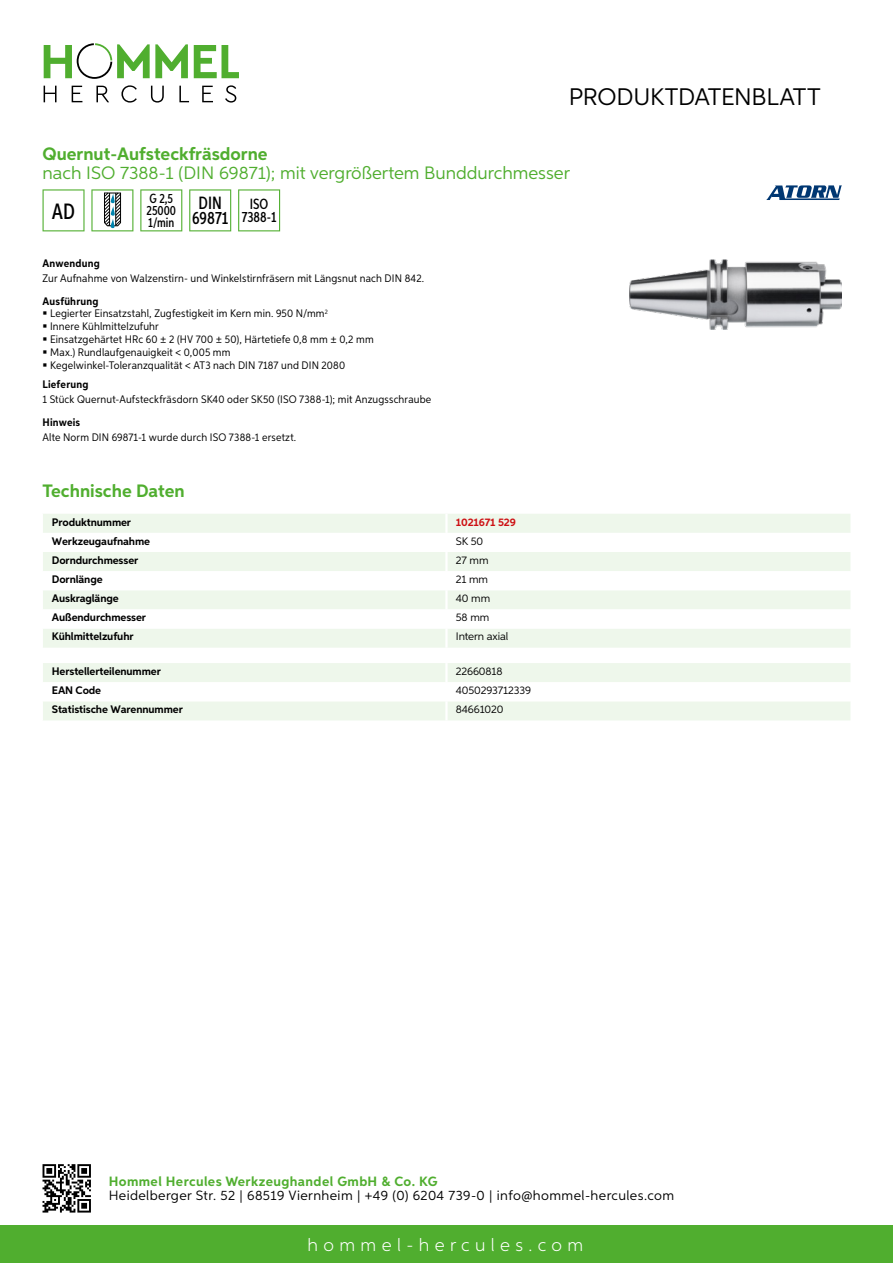
<style>
.page{position:relative;width:893px;height:1263px;background:#fff}
.page>*{position:absolute;margin:0;border:0;box-sizing:border-box;transform-origin:0 0}
.t1{font:24px "Aspira";letter-spacing:-.01em;color:#000}
.t2{font:500 22.2px "Aspira XX Nar";color:#000}
.t3{font:18px "Aspira";color:#50ae2f}
.t4{font:700 18px "Aspira";color:#50ae2f}
.t5{font:300 18px "Aspira";letter-spacing:.3em;color:#fff}
.t6{font:500 17.85px/14.9px "Aspira XX Nar";color:#000;text-align:center}
.t7{font:500 14.85px/13.4px "Aspira XX Nar";color:#000;text-align:center}
.t8{font:13.5px "Aspira";letter-spacing:.03em;color:#000}
.t9{font:700 13.5px "Aspira";letter-spacing:.03em;color:#50ae2f}
.t10{font:500 13.35px/11.9px "Aspira XX Nar";color:#000}
.t11{font:10.95px/12.8px "Aspira Nar";letter-spacing:.015em;color:#000}
.t12{font:700 10.95px "Aspira";letter-spacing:-.01em;color:#000}
.t13{font:10.95px "Aspira";letter-spacing:-.01em;color:#000}
.t14{font:700 10.95px "Aspira Nar";letter-spacing:.02em;color:#000}
.t15{font:700 10.95px "Aspira";letter-spacing:-.01em;color:#cd1013}
.s1{font-weight:700}
</style>
<div class="page">
<div style="left:0;top:1226px;width:893px;height:37px;background:#50ae2f"></div>
<svg style="left:43px;top:1164px;width:48px;height:48px"></svg>
<svg style="left:194px;top:45px;width:45px;height:33px"></svg>
<svg style="left:44px;top:43px;width:144px;height:36px"></svg>
<svg style="left:44px;top:86px;width:13px;height:16px"></svg>
<svg style="left:72px;top:86px;width:10px;height:16px"></svg>
<svg style="left:96px;top:86px;width:13px;height:16px"></svg>
<svg style="left:121px;top:85px;width:16px;height:18px"></svg>
<svg style="left:151px;top:86px;width:13px;height:17px"></svg>
<svg style="left:179px;top:86px;width:10px;height:16px"></svg>
<svg style="left:202px;top:86px;width:11px;height:16px"></svg>
<svg style="left:225px;top:85px;width:11px;height:18px"></svg>
<div style="left:43px;top:514px;width:807px;height:134px;background:#eef7eb"></div>
<svg style="left:43px;top:533px;width:807px;height:95px"></svg>
<hr style="left:445px;top:514px;width:3px;height:19px;background:#fff">
<hr style="left:445px;top:533px;width:3px;height:19px;background:#fff">
<hr style="left:445px;top:552px;width:3px;height:19px;background:#fff">
<hr style="left:445px;top:571px;width:3px;height:19px;background:#fff">
<hr style="left:445px;top:590px;width:3px;height:19px;background:#fff">
<hr style="left:445px;top:609px;width:3px;height:19px;background:#fff">
<hr style="left:445px;top:628px;width:3px;height:20px;background:#fff">
<svg style="left:43px;top:663px;width:807px;height:57px"></svg>
<hr style="left:445px;top:701px;width:3px;height:19px;background:#fff">
<svg style="left:43px;top:189px;width:42px;height:42px"></svg>
<svg style="left:91px;top:189px;width:42px;height:42px"></svg>
<svg style="left:140px;top:189px;width:42px;height:42px"></svg>
<svg style="left:189px;top:189px;width:42px;height:42px"></svg>
<svg style="left:238px;top:189px;width:42px;height:42px"></svg>
<img style="left:629px;top:259px;width:213px;height:71px">
<svg style="left:766px;top:185px;width:76px;height:15px"></svg>
<h1 class="t1" style="left:569px;top:82px;width:253px">Produktdatenblatt</h1>
<h3 class="t4" style="left:43px;top:142px;width:227px">Quernut-Aufsteckfräsdorne</h3>
<h3 class="t3" style="left:43px;top:162px;width:529px">nach ISO 7388-1 (DIN 69871); mit vergrößertem Bunddurchmesser</h3>
<h2 class="t2" style="left:52px;top:197px;width:25px">AD</h2>
<p class="t10" style="left:147px;top:193px;width:31px">G 2,5<br>25000<br>1/min</p>
<h3 class="t6" style="left:192px;top:196px;width:38px">DIN<br>69871</h3>
<h3 class="t7" style="left:242px;top:197px;width:36px">ISO<br>7388-1</h3>
<p class="t14" style="left:43px;top:257px;width:59px">Anwendung</p>
<p class="t11" style="left:43px;top:272px;width:383px">Zur Aufnahme von Walzenstirn- und Winkelstirnfräsern mit Längsnut nach DIN 842.</p>
<p class="t11" style="left:50px;top:294px;width:325px;text-indent:-8px"><span class="s1">Ausführung<br></span>Legierter Einsatzstahl, Zugfestigkeit im Kern min. 950 N/mm<sup>2<br></sup>Innere Kühlmittelzufuhr<br>Einsatzgehärtet HRc 60 ± 2 (HV 700 ± 50), Härtetiefe 0,8 mm ± 0,2 mm Max.) Rundlaufgenauigkeit &lt; 0,005 mm<br>Kegelwinkel-Toleranzqualität &lt; AT3 nach DIN 7187 und DIN 2080</p>
<p class="t14" style="left:43px;top:377px;width:47px">Lieferung</p>
<p class="t11" style="left:43px;top:393px;width:390px">1 Stück Quernut-Aufsteckfräsdorn SK40 oder SK50 (ISO 7388-1); mit Anzugsschraube</p>
<p class="t14" style="left:43px;top:415px;width:39px">Hinweis</p>
<p class="t11" style="left:43px;top:431px;width:255px">Alte Norm DIN 69871-1 wurde durch ISO 7388-1 ersetzt.</p>
<h3 class="t4" style="left:43px;top:479px;width:144px">Technische Daten</h3>
<p class="t12" style="left:52px;top:515px;width:81px">Produktnummer</p>
<p class="t15" style="left:456px;top:515px;width:62px">1021671 529</p>
<p class="t12" style="left:52px;top:534px;width:100px">Werkzeugaufnahme</p>
<p class="t13" style="left:456px;top:534px;width:29px">SK 50</p>
<p class="t12" style="left:52px;top:553px;width:88px">Dorndurchmesser</p>
<p class="t13" style="left:456px;top:553px;width:34px">27 mm</p>
<p class="t12" style="left:52px;top:572px;width:52px">Dornlänge</p>
<p class="t13" style="left:456px;top:573px;width:34px">21 mm</p>
<p class="t12" style="left:52px;top:592px;width:68px">Auskraglänge</p>
<p class="t13" style="left:456px;top:592px;width:36px">40 mm</p>
<p class="t12" style="left:52px;top:611px;width:96px">Außendurchmesser</p>
<p class="t13" style="left:456px;top:611px;width:35px">58 mm</p>
<p class="t12" style="left:52px;top:630px;width:83px">Kühlmittelzufuhr</p>
<p class="t13" style="left:456px;top:630px;width:54px">Intern axial</p>
<p class="t12" style="left:52px;top:664px;width:111px">Herstellerteilenummer</p>
<p class="t13" style="left:456px;top:664px;width:48px">22660818</p>
<p class="t12" style="left:52px;top:684px;width:51px">EAN Code</p>
<p class="t13" style="left:456px;top:684px;width:77px">4050293712339</p>
<p class="t12" style="left:52px;top:703px;width:132px">Statistische Warennummer</p>
<p class="t13" style="left:456px;top:703px;width:49px">84661020</p>
<p class="t9" style="left:109px;top:1172px;width:330px">Hommel Hercules Werkzeughandel GmbH &amp; Co. KG</p>
<p class="t8" style="left:109px;top:1187px;width:567px">Heidelberger Str. 52 | 68519 Viernheim | +49 (0) 6204 739-0 | info@hommel-hercules.com</p>
<h3 class="t5" style="left:307px;top:1234px;width:277px">hommel-hercules.com</h3>
</div>
